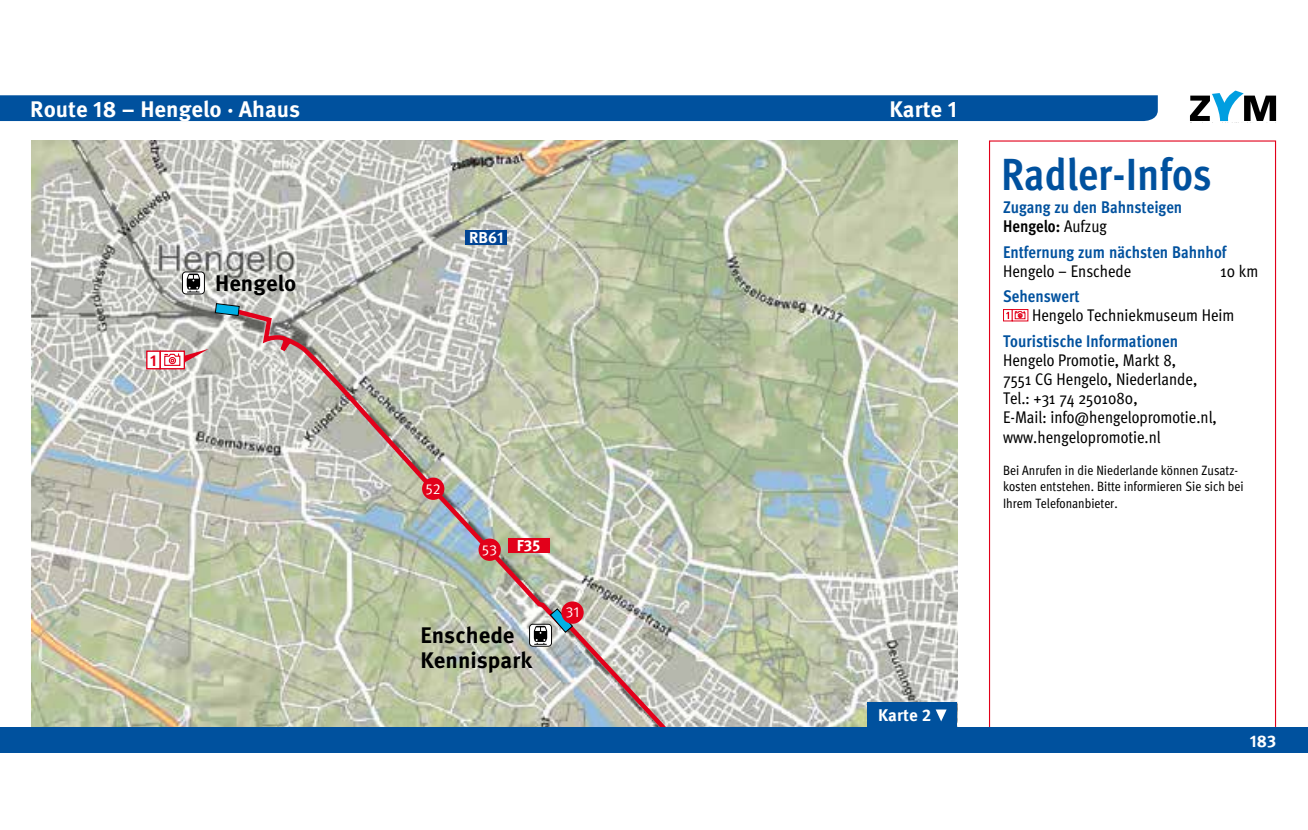
<style>
.page{position:relative;width:1308px;height:830px;background:#fff}
.page>*{position:absolute;margin:0;border:0;box-sizing:border-box;transform-origin:0 0}
.t1{font:700 condensed 45px "Meta OT";color:#00519e}
.t2{font:700 22.5px "Meta Pro";color:#fff}
.t3{font:700 22.5px/25.4px "Meta Pro";color:#000}
.t4{font:condensed 16.88px/19.1px "Meta OT";color:#000}
.t5{font:700 condensed 16.88px/19.1px "Meta OT";color:#00519e}
.t6{font:700 16.88px "Meta Pro";color:#fff}
.t7{font:700 15.75px "Meta Pro";color:#fff}
.t8{font:700 15.75px "Meta Pro";color:#e2001a}
.t9{font:14.62px "Meta Pro Norm";color:#fff}
.t10{font:13.5px/16.2px "Meta Cond";color:#000}
.s1{color:#000}
.s2{font-weight:400;color:#000}
</style>
<div class="page">
<img style="left:32px;top:140px;width:925px;height:587px">
<svg style="left:230px;top:305px;width:442px;height:422px;background:#bdc0ae"></svg>
<div style="left:989px;top:140px;width:287px;height:593px;background:#fff;border:1px solid #e2001a"></div>
<div style="left:1003px;top:309px;width:9px;height:12px;border:1px solid #e2001a"></div>
<div style="left:1011px;top:309px;width:17px;height:12px;border:1px solid #e2001a"></div>
<svg style="left:1006px;top:310px;width:19px;height:9px"></svg>
<div style="left:867px;top:702px;width:90px;height:37px;background:#00519e"></div>
<svg style="left:935px;top:709px;width:11px;height:12px"></svg>
<svg style="left:215px;top:303px;width:25px;height:13px"></svg>
<svg style="left:182px;top:271px;width:23px;height:23px"></svg>
<svg style="left:529px;top:607px;width:44px;height:39px"></svg>
<div style="left:466px;top:230px;width:41px;height:14px;background:#004494"></div>
<div style="left:146px;top:350px;width:15px;height:19px;background:#fff;border:1px solid #e2001a"></div>
<div style="left:160px;top:350px;width:25px;height:19px;background:#fff;border:1px solid #e2001a"></div>
<svg style="left:159px;top:349px;width:50px;height:17px"></svg>
<div style="left:508px;top:538px;width:41px;height:15px;background:#e2001a"></div>
<div style="left:0;top:95px;width:1157px;height:26px;background:#00519e"></div>
<div style="left:0;top:727px;width:1307px;height:25px;background:#00519e"></div>
<svg style="left:1190px;top:91px;width:86px;height:30px"></svg>
<div style="left:422px;top:477px;width:22px;height:22px;background:#e2001a;border-radius:50%"></div>
<div style="left:478px;top:538px;width:23px;height:22px;background:#e2001a;border-radius:50%"></div>
<div style="left:561px;top:601px;width:22px;height:22px;background:#e2001a;border-radius:50%"></div>
<h2 class="t2" style="left:30px;top:95px;width:271px">Route 18 – Hengelo · Ahaus</h2>
<h2 class="t2" style="left:889px;top:95px;width:69px">Karte 1</h2>
<p class="t8" style="left:150px;top:350px;width:8px">1</p>
<h2 class="t3" style="left:215px;top:271px;width:83px">Hengelo</h2>
<p class="t7" style="left:469px;top:227px;width:36px">RB61</p>
<p class="t9" style="left:426px;top:477px;width:16px">52</p>
<p class="t9" style="left:482px;top:538px;width:16px">53</p>
<p class="t7" style="left:517px;top:535px;width:25px">F35</p>
<h2 class="t3" style="left:420px;top:622px;width:113px">Enschede<br>Kennispark</h2>
<p class="t9" style="left:566px;top:601px;width:15px">31</p>
<p class="t6" style="left:878px;top:704px;width:55px">Karte 2</p>
<h1 class="t1" style="left:1001px;top:146px;width:212px">Radler-Infos</h1>
<p class="t5" style="left:1003px;top:197px;width:181px">Zugang zu den Bahnsteigen<br><span class="s1">Hengelo:</span> <span class="s2">Aufzug</span></p>
<p class="t5" style="left:1003px;top:242px;width:225px">Entfernung zum nächsten Bahnhof</p>
<p class="t4" style="left:1003px;top:260px;width:130px">Hengelo – Enschede</p>
<p class="t4" style="left:1220px;top:260px;width:39px">10 km</p>
<p class="t5" style="left:1003px;top:287px;width:78px">Sehenswert</p>
<p class="t4" style="left:1032px;top:305px;width:204px">Hengelo Techniekmuseum Heim</p>
<p class="t5" style="left:1003px;top:331px;width:177px">Touristische Informationen</p>
<p class="t4" style="left:1003px;top:350px;width:215px">Hengelo Promotie, Markt 8,<br>7551 CG Hengelo, Niederlande,<br>Tel.: +31 74 2501080,<br>E-Mail: info@hengelopromotie.nl, www.hengelopromotie.nl</p>
<p class="t10" style="left:1003px;top:462px;width:242px">Bei Anrufen in die Niederlande können Zusatz&shy;kosten entstehen. Bitte informieren Sie sich bei<br>Ihrem Telefonanbieter.</p>
<p class="t6" style="left:1249px;top:730px;width:28px">183</p>
</div>
